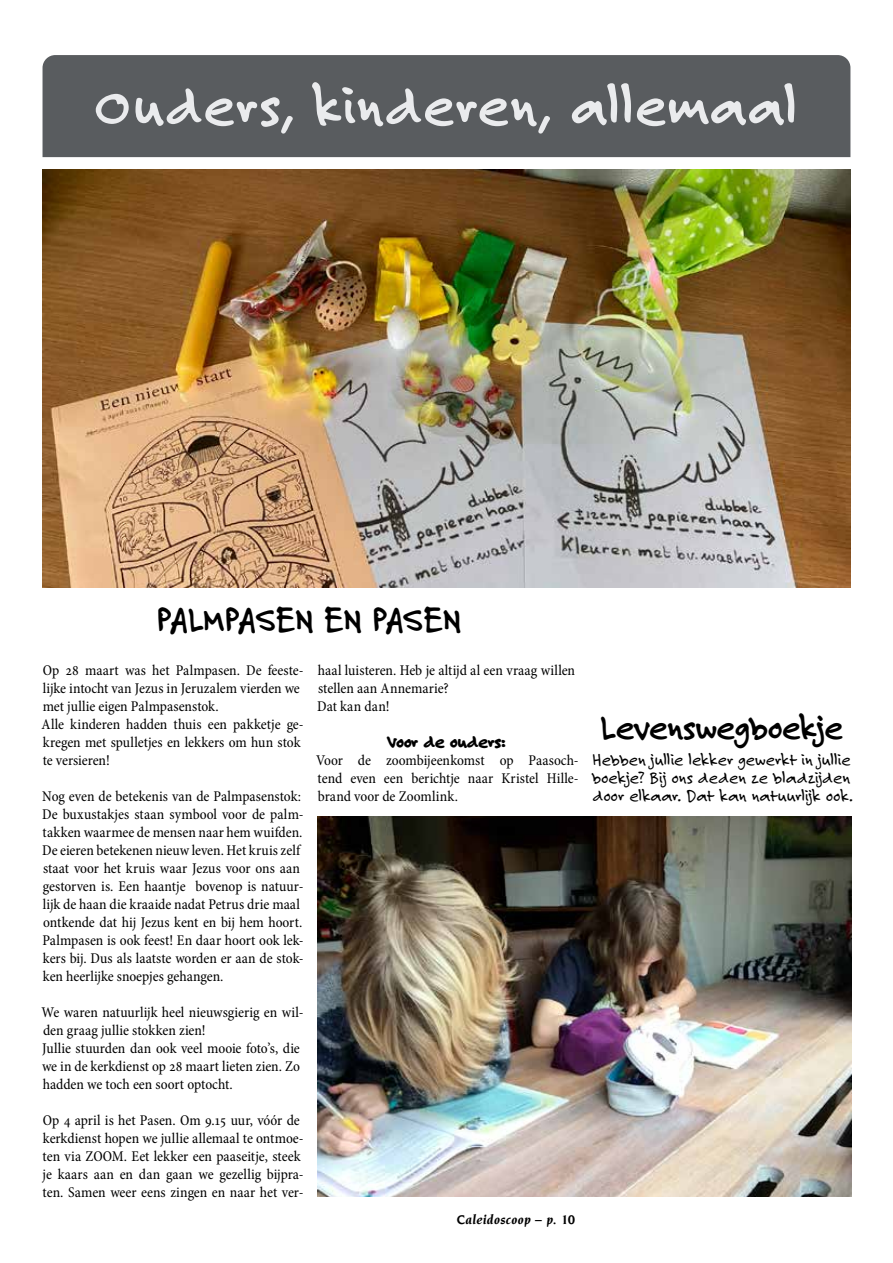
<style>
.page{position:relative;width:893px;height:1263px;background:#fff}
.page>*{position:absolute;margin:0;border:0;box-sizing:border-box;transform-origin:0 0}
.t1{font:700 60px "Felt Tip Roman";letter-spacing:.01em;color:#eaebed}
.t2{font:700 36px "Felt Tip Roman";letter-spacing:-.025em;color:#000}
.t3{font:18px/18px "Felt Tip Roman";letter-spacing:-.01em;color:#000}
.t4{font:800 18px "Felt Tip Roman";letter-spacing:-.03em;color:#000}
.t5{font:condensed 15px/18px "Minion Pro";color:#000}
.t6{font:italic 700 13.5px "Novarese";letter-spacing:.025em;color:#000}
</style>
<div class="page">
<div style="left:43px;top:55px;width:807px;height:102px;background:#595c5f"></div>
<img style="left:317px;top:817px;width:534px;height:380px">
<img style="left:43px;top:169px;width:807px;height:419px">
<h1 class="t1" style="left:95px;top:66px;width:705px">Ouders, kinderen, allemaal</h1>
<h2 class="t2" style="left:157px;top:596px;width:307px">PALMPASEN EN PASEN</h2>
<p class="t5" style="left:317px;top:661px;width:259px">haal luisteren. Heb je altijd al een vraag willen stellen aan Annemarie?<br>Dat kan dan!</p>
<p class="t4" style="left:388px;top:729px;width:119px">Voor de ouders:</p>
<p class="t5" style="left:316px;top:751px;width:264px;text-align:justify">Voor de zoombijeenkomst op Paasoch&shy;tend even een berichtje naar Kristel Hille&shy;brand voor de Zoomlink.</p>
<p class="t5" style="left:42px;top:661px;width:264px">Op 28 maart was het Palmpasen. De feeste&shy;lijke intocht van Jezus in Jeruzalem vierden we met jullie eigen Palmpasenstok.<br>Alle kinderen hadden thuis een pakketje ge&shy;kregen met spulletjes en lekkers om hun stok te versieren!</p>
<p class="t5" style="left:42px;top:787px;width:263px">Nog even de betekenis van de Palmpasenstok:<br>De buxustakjes staan symbool voor de palm&shy;takken waarmee de mensen naar hem wuifden.<br>De eieren betekenen nieuw leven. Het kruis zelf staat voor het kruis waar Jezus voor ons aan gestorven is. Een haantje bovenop is natuur&shy;lijk de haan die kraaide nadat Petrus drie maal ontkende dat hij Jezus kent en bij hem hoort.<br>Palmpasen is ook feest! En daar hoort ook lek&shy;kers bij. Dus als laatste worden er aan de stok&shy;ken heerlijke snoepjes gehangen.</p>
<p class="t5" style="left:41px;top:1003px;width:264px">We waren natuurlijk heel nieuwsgierig en wil&shy;den graag jullie stokken zien!<br>Jullie stuurden dan ook veel mooie foto’s, die we in de kerkdienst op 28 maart lieten zien. Zo hadden we toch een soort optocht.</p>
<p class="t5" style="left:43px;top:1111px;width:263px">Op 4 april is het Pasen. Om 9.15 uur, vóór de kerkdienst hopen we jullie allemaal te ontmoe&shy;ten via ZOOM. Eet lekker een paaseitje, steek je kaars aan en dan gaan we gezellig bijpra&shy;ten. Samen weer eens zingen en naar het ver-</p>
<p class="t6" style="left:457px;top:1212px;width:120px">Caleidoscoop – p. 10</p>
<h2 class="t2" style="left:601px;top:703px;width:244px">Levenswegboekje</h2>
<p class="t3" style="left:592px;top:750px;width:262px">Hebben jullie lekker gewerkt in jullie boekje? Bij ons deden ze bladzijden door elkaar. Dat kan natuurlijk ook.</p>
</div>
